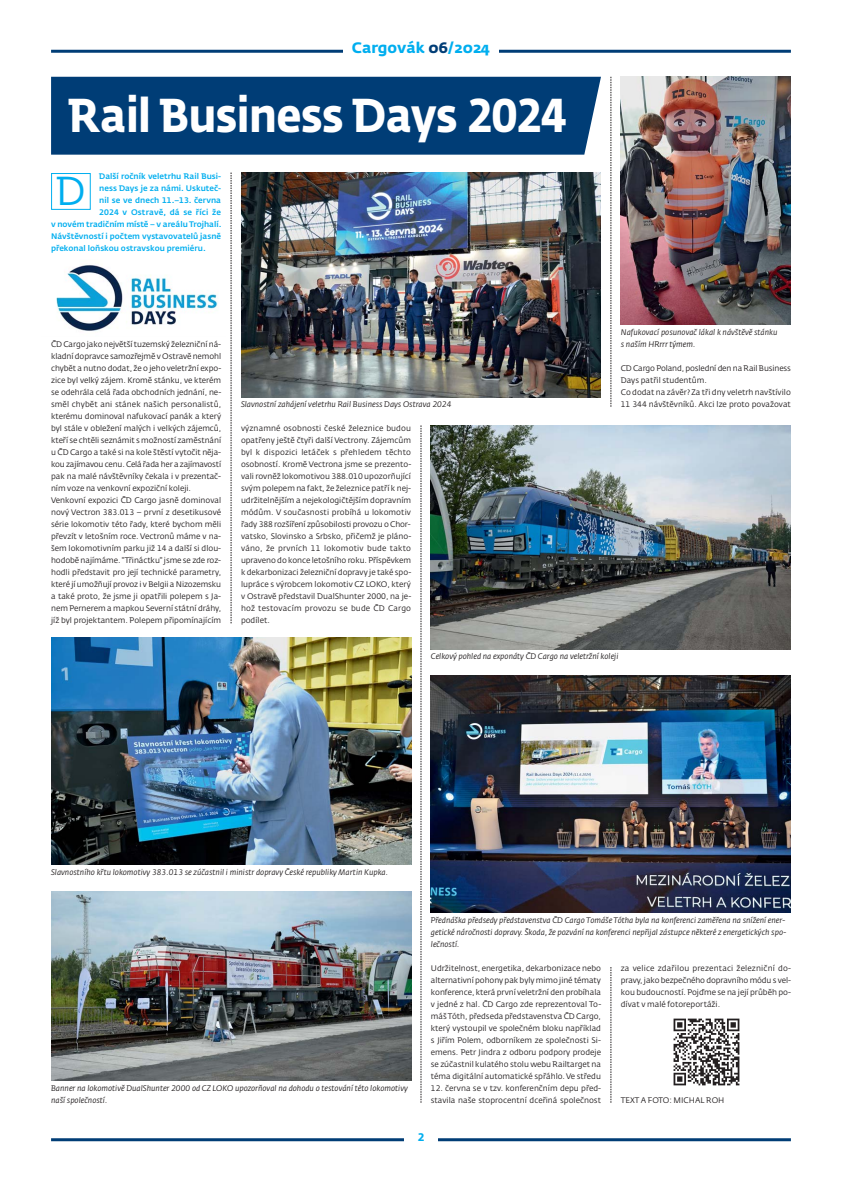
<style>
.page{position:relative;width:842px;height:1191px;background:#fff}
.page>*{position:absolute;margin:0;border:0;box-sizing:border-box;transform-origin:0 0}
.t1{font:700 47px "CD Fedra";letter-spacing:-.015em;color:#fff;scale:.9 1}
.t2{font:40px "CD Fedra";color:#00aeef}
.t3{font:700 15px "Fedra Sans Pro";color:#00aeef}
.t4{font:700 11px "CD Fedra Pro";color:#00aeef}
.t5{font:8px/12px "CD Fedra";color:#231f20}
.t6{font:italic 8px/12px "CD Fedra";color:#231f20}
.t7{font:500 8px "CD Fedra";color:#00aeef}
.t8{font:500 8px "CD Fedra";letter-spacing:.02em;color:#00aeef}
.s1{color:#003d76}
</style>
<div class="page">
<hr style="left:51px;top:50px;width:740px;height:3px;background:#003d76">
<hr style="left:51px;top:1138px;width:353px;height:3px;background:#003d76">
<hr style="left:438px;top:1138px;width:353px;height:3px;background:#003d76">
<div style="left:343px;top:41px;width:156px;height:20px;background:#fff"></div>
<div style="left:51px;top:173px;width:40px;height:37px;border:1px solid #00aeef"></div>
<svg style="left:231px;top:173px;width:1px;height:450px"></svg>
<svg style="left:421px;top:425px;width:1px;height:678px"></svg>
<svg style="left:611px;top:77px;width:1px;height:330px"></svg>
<svg style="left:611px;top:967px;width:1px;height:136px"></svg>
<div style="left:51px;top:77px;width:550px;height:78px;background:#003d76"></div>
<img style="left:241px;top:173px;width:360px;height:224px">
<img style="left:431px;top:425px;width:360px;height:224px">
<img style="left:51px;top:638px;width:360px;height:227px">
<img style="left:431px;top:675px;width:360px;height:237px">
<img style="left:51px;top:892px;width:360px;height:189px">
<img style="left:621px;top:77px;width:170px;height:248px">
<img style="left:56px;top:265px;width:162px;height:66px">
<img style="left:673px;top:1018px;width:67px;height:68px">
<h3 class="t3" style="left:352px;top:39px;width:140px">Cargovák <span class="s1">06</span>/2024</h3>
<h1 class="t1" style="left:69px;top:97px;width:554px">Rail Business Days 2024</h1>
<p class="t7" style="left:99px;top:173px;width:123px">Další ročník veletrhu Rail Busi-</p>
<p class="t7" style="left:99px;top:185px;width:123px">ness Days je za námi. Uskuteč-</p>
<p class="t7" style="left:99px;top:197px;width:123px">nil se ve dnech 11.–13. června</p>
<p class="t8" style="left:99px;top:209px;width:123px">2024 v Ostravě, dá se říci že</p>
<p class="t7" style="left:51px;top:221px;width:172px">v novém tradičním místě – v areálu Trojhalí.</p>
<p class="t7" style="left:51px;top:233px;width:172px">Návštěvností i počtem vystavovatelů jasně</p>
<p class="t7" style="left:51px;top:245px;width:156px">překonal loňskou ostravskou premiéru.</p>
<h2 class="t2" style="left:56px;top:175px;width:32px">D</h2>
<p class="t5" style="left:51px;top:339px;width:172px">ČD Cargo jako největší tuzemský železniční ná&shy;kladní dopravce samozřejmě v Ostravě nemohl chybět a nutno dodat, že o jeho veletržní expo&shy;zice byl velký zájem. Kromě stánku, ve kterém se odehrála celá řada obchodních jednání, ne&shy;směl chybět ani stánek našich personalistů, kterému dominoval nafukovací panák a který byl stále v obležení malých i velkých zájemců, kteří se chtěli seznámit s možností zaměstnání u ČD Cargo a také si na kole štěstí vytočit něja&shy;kou zajímavou cenu. Celá řada her a zajímavostí pak na malé návštěvníky čekala i v prezentač&shy;ním voze na venkovní expoziční koleji.<br>Venkovní expozici ČD Cargo jasně dominoval nový Vectron 383.013 – první z desetikusové série lokomotiv této řady, které bychom měli převzít v letošním roce. Vectronů máme v na&shy;šem lokomotivním parku již 14 a další si dlou&shy;hodobě najímáme. "Třináctku" jsme se zde roz&shy;hodli představit pro její technické parametry, které jí umožňují provoz i v Belgii a Nizozemsku a také proto, že jsme ji opatřili polepem s Ja&shy;nem Pernerem a mapkou Severní státní dráhy, jíž byl projektantem. Polepem připomínajícím</p>
<p class="t6" style="left:241px;top:399px;width:212px">Slavnostní zahájení veletrhu Rail Business Days Ostrava 2024</p>
<p class="t5" style="left:241px;top:423px;width:172px;text-align:justify">významné osobnosti české železnice budou opatřeny ještě čtyři další Vectrony. Zájemcům byl k dispozici letáček s přehledem těchto osobností. Kromě Vectrona jsme se prezento&shy;vali rovněž lokomotivou 388.010 upozorňující svým polepem na fakt, že železnice patří k nej&shy;udržitelnějším a nejekologičtějším dopravním módům. V současnosti probíhá u lokomotiv řady 388 rozšíření způsobilosti provozu o Chor&shy;vatsko, Slovinsko a Srbsko, přičemž je pláno&shy;váno, že prvních 11 lokomotiv bude takto upraveno do konce letošního roku. Příspěvkem k dekarbonizaci železniční dopravy je také spo&shy;lupráce s výrobcem lokomotiv CZ LOKO, který v Ostravě představil DualShunter 2000, na je&shy;hož testovacím provozu se bude ČD Cargo podílet.</p>
<p class="t6" style="left:621px;top:327px;width:158px">Nafukovací posunovač lákal k návštěvě stánku s naším HRrrr týmem.</p>
<p class="t5" style="left:621px;top:363px;width:172px">CD Cargo Poland, poslední den na Rail Business Days patřil studentům.<br>Co dodat na závěr? Za tři dny veletrh navštívilo 11 344 návštěvníků. Akci lze proto považovat</p>
<p class="t6" style="left:431px;top:651px;width:189px">Celkový pohled na exponáty ČD Cargo na veletržní koleji</p>
<p class="t6" style="left:51px;top:867px;width:339px">Slavnostního křtu lokomotivy 383.013 se zúčastnil i ministr dopravy České republiky Martin Kupka.</p>
<p class="t6" style="left:51px;top:1083px;width:358px">Banner na lokomotivě DualShunter 2000 od CZ LOKO upozorňoval na dohodu o testování této lokomotivy naší společností.</p>
<p class="t6" style="left:431px;top:915px;width:357px">Přednáška předsedy představenstva ČD Cargo Tomáše Tótha byla na konferenci zaměřena na snížení ener&shy;getické náročnosti dopravy. Škoda, že pozvání na konferenci nepřijal zástupce některé z energetických spo&shy;lečností.</p>
<p class="t5" style="left:431px;top:963px;width:172px;text-align:justify">Udržitelnost, energetika, dekarbonizace nebo alternativní pohony pak byly mimo jiné tématy konference, která první veletržní den probíhala v jedné z hal. ČD Cargo zde reprezentoval To&shy;máš Tóth, předseda představenstva ČD Cargo, který vystoupil ve společném bloku například s Jiřím Polem, odborníkem ze společnosti Si&shy;emens. Petr Jindra z odboru podpory prodeje se zúčastnil kulatého stolu webu Railtarget na téma digitální automatické spřáhlo. Ve středu</p>
<p class="t5" style="left:431px;top:1083px;width:172px">12. června se v tzv. konferenčním depu před&shy;stavila naše stoprocentní dceřiná společnost</p>
<p class="t5" style="left:621px;top:963px;width:172px;text-align:justify">za velice zdařilou prezentaci železniční do&shy;pravy, jako bezpečného dopravního módu s vel&shy;kou budoucností. Pojďme se na její průběh po&shy;dívat v malé fotoreportáži.</p>
<p class="t5" style="left:621px;top:1095px;width:105px">TEXT A FOTO: MICHAL ROH</p>
<h3 class="t4" style="left:418px;top:1131px;width:8px">2</h3>
</div>
